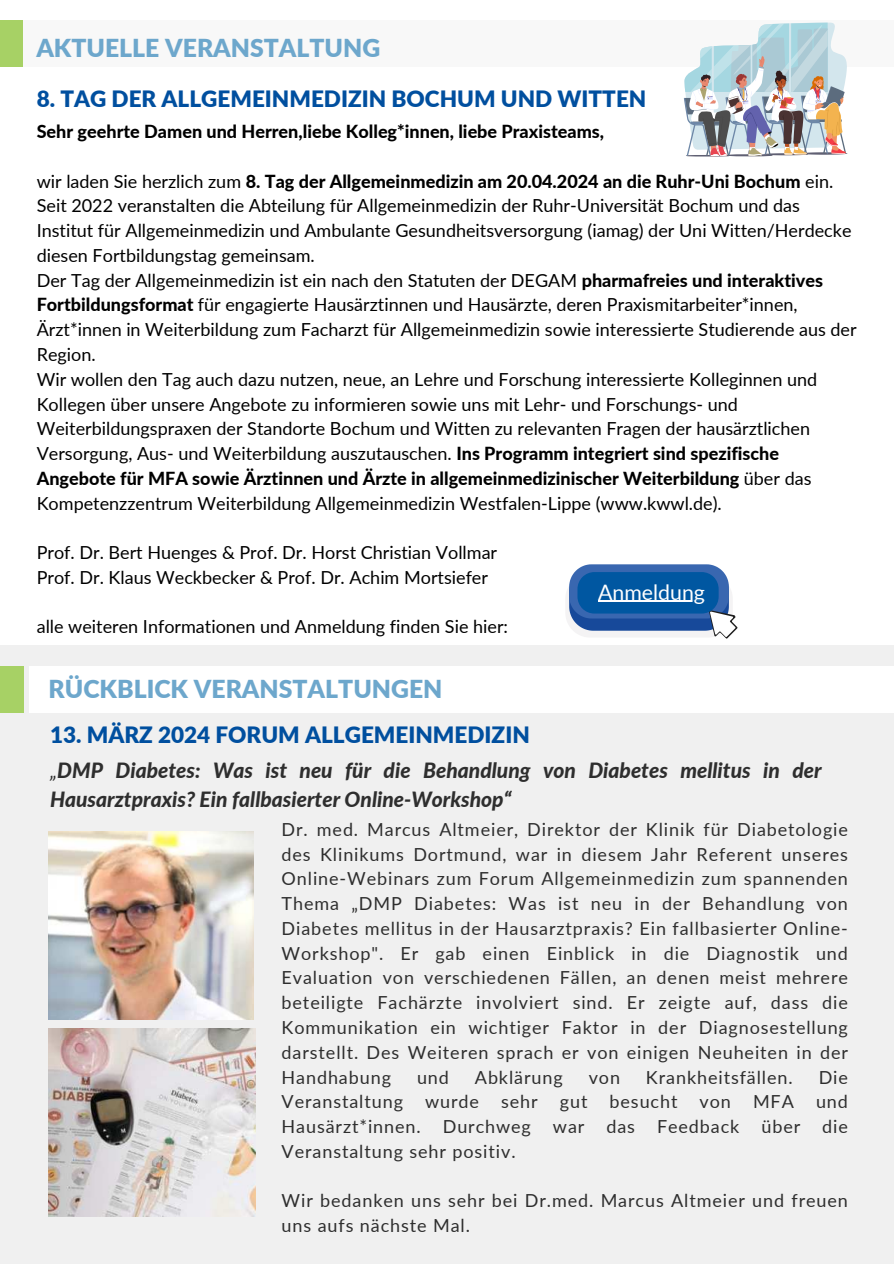
<style>
.page{position:relative;width:894px;height:1264px;background:#fff}
.page>*{position:absolute;margin:0;border:0;box-sizing:border-box;transform-origin:0 0}
.t1{font:900 24.75px "Lato";color:#6da7cc}
.t2{font:900 22.5px "Lato";color:#004f9f}
.t3{font:21.3px "Lato";color:#fff}
.t4{font:italic 800 21px/29.2px "Lato";color:#2e2e2e}
.t5{font:18px/24.8px "Lato";color:#000}
.t6{font:18px/24.8px "Lato";letter-spacing:.05em;color:#2e2e2e;text-align:justify}
.t7{font:800 18px "Lato";color:#000}
.s1{font-weight:800}
.s2{font-weight:400}
</style>
<div class="page">
<div style="left:0;top:645px;width:893px;height:618px;background:#f0f0f0"></div>
<div style="left:0;top:665px;width:23px;height:47px;background:#a7d165"></div>
<div style="left:30px;top:665px;width:863px;height:47px;background:#fff"></div>
<img style="left:49px;top:831px;width:204px;height:188px">
<img style="left:49px;top:1028px;width:207px;height:188px">
<div style="left:0;top:20px;width:23px;height:47px;background:#a7d165"></div>
<div style="left:23px;top:20px;width:870px;height:47px;background:#f8f8f8"></div>
<svg style="left:566px;top:564px;width:171px;height:74px"></svg>
<svg style="left:683px;top:23px;width:165px;height:133px"></svg>
<hr style="left:598px;top:600px;width:106px;height:2px;background:#fff">
<h1 class="t1" style="left:36px;top:29px;width:345px">AKTUELLE VERANSTALTUNG</h1>
<p class="t2" style="left:37px;top:82px;width:611px">8. TAG DER ALLGEMEINMEDIZIN BOCHUM UND WITTEN</p>
<p class="t7" style="left:37px;top:118px;width:568px">Sehr geehrte Damen und Herren,liebe Kolleg*innen, liebe Praxisteams,</p>
<p class="t5" style="left:37px;top:168px;width:821px">wir laden Sie herzlich zum <span class="s1">8. Tag der Allgemeinmedizin am 20.04.2024 an die Ruhr-Uni Bochum</span> ein.<br>Seit 2022 veranstalten die Abteilung für Allgemeinmedizin der Ruhr-Universität Bochum und das Institut für Allgemeinmedizin und Ambulante Gesundheitsversorgung (iamag) der Uni Witten/Herdecke diesen Fortbildungstag gemeinsam.<br>Der Tag der Allgemeinmedizin ist ein nach den Statuten der DEGAM <span class="s1">pharmafreies und interaktives Fortbildungsformat</span> für engagierte Hausärztinnen und Hausärzte, deren Praxismitarbeiter*innen, Ärzt*innen in Weiterbildung zum Facharzt für Allgemeinmedizin sowie interessierte Studierende aus der Region.<br>Wir wollen den Tag auch dazu nutzen, neue, an Lehre und Forschung interessierte Kolleginnen und Kollegen über unsere Angebote zu informieren sowie uns mit Lehr- und Forschungs- und Weiterbildungspraxen der Standorte Bochum und Witten zu relevanten Fragen der hausärztlichen Versorgung, Aus- und Weiterbildung auszutauschen. <span class="s1">Ins Programm integriert sind spezifische Angebote für MFA sowie Ärztinnen und Ärzte in allgemeinmedizinischer Weiterbildung</span> über das Kompetenzzentrum Weiterbildung Allgemeinmedizin Westfalen-Lippe (www.kwwl.de).</p>
<p class="t5" style="left:37px;top:539px;width:462px">Prof. Dr. Bert Huenges &amp; Prof. Dr. Horst Christian Vollmar<br>Prof. Dr. Klaus Weckbecker &amp; Prof. Dr. Achim Mortsiefer</p>
<p class="t5" style="left:37px;top:613px;width:472px">alle weiteren Informationen und Anmeldung finden Sie hier:</p>
<p class="t3" style="left:598px;top:576px;width:108px">Anmeldung</p>
<h1 class="t1" style="left:49px;top:670px;width:395px">RÜCKBLICK VERANSTALTUNGEN</h1>
<p class="t2" style="left:50px;top:717px;width:481px">13. MÄRZ 2024 FORUM ALLGE MEINMEDIZIN</p>
<p class="t4" style="left:50px;top:754px;width:772px"><span class="s2">„</span>DMP Diabetes: Was ist neu für die Behandlung von Diabetes mellitus in der<br>Hausarztpraxis? Ein fallbasierter Online-Workshop“</p>
<p class="t6" style="left:281px;top:816px;width:567px">Dr. med. Marcus Altmeier, Direktor der Klinik für Diabetologie des Klinikums Dortmund, war in diesem Jahr Referent unseres Online-Webinars zum Forum Allgemeinmedizin zum spannenden Thema „DMP Diabetes: Was ist neu in der Behandlung von Diabetes mellitus in der Hausarztpraxis? Ein fallbasierter Online-Workshop". Er gab einen Einblick in die Diagnostik und Evaluation von verschiedenen Fällen, an denen meist mehrere beteiligte Fachärzte involviert sind. Er zeigte auf, dass die Kommunikation ein wichtiger Faktor in der Diagnosestellung darstellt. Des Weiteren sprach er von einigen Neuheiten in der Handhabung</p>
<p class="t6" style="left:417px;top:1063px;width:33px">und</p>
<p class="t6" style="left:475px;top:1063px;width:89px">Abklärung</p>
<p class="t6" style="left:588px;top:1063px;width:33px">von</p>
<p class="t6" style="left:645px;top:1063px;width:148px">Krankheitsfällen.</p>
<p class="t6" style="left:281px;top:1063px;width:567px;text-indent:537px">Die Veranstaltung wurde sehr gut besucht von MFA und Hausärzt*innen. Durchweg war das Feedback über die Veranstaltung sehr positiv.</p>
<p class="t6" style="left:281px;top:1187px;width:567px">Wir bedanken uns sehr bei Dr.med. Marcus Altmeier und freuen uns aufs nächste Mal.</p>
</div>
